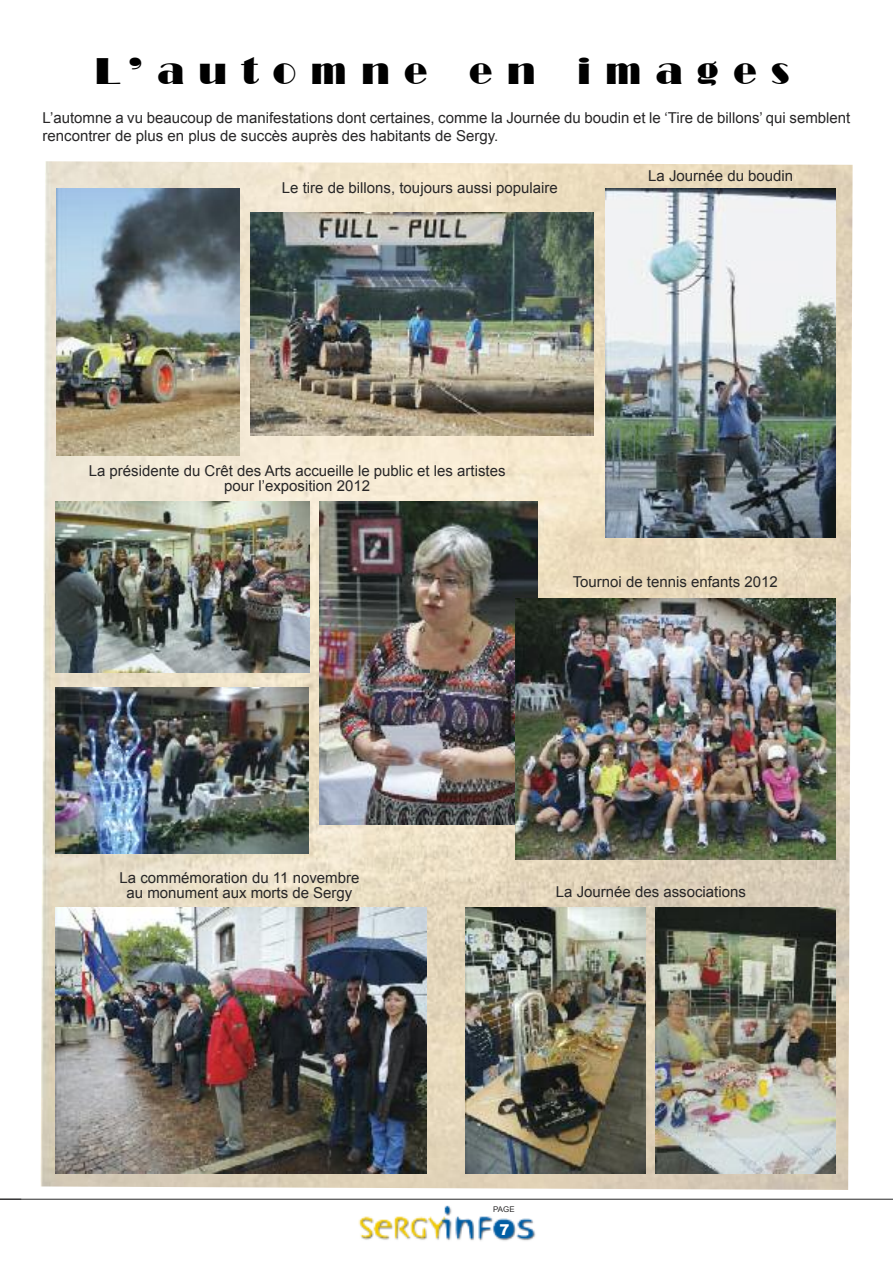
<style>
.page{position:relative;width:893px;height:1263px;background:#fff}
.page>*{position:absolute;margin:0;border:0;box-sizing:border-box;transform-origin:0 0}
.t1{font:36px "Broadway BT";letter-spacing:.4em;color:#000}
.t2{font:15px/15px "Arial";color:#272627;text-align:center}
.t3{font:900 15px "Arial";color:#fff}
.t4{font:7.8px "Arial";color:#272627}
</style>
<div class="page">
<img style="left:41px;top:161px;width:812px;height:1029px">
<img style="left:358px;top:1205px;width:178px;height:36px">
<hr style="left:0;top:1199px;width:893px;height:1px;background:#272627">
<svg style="left:0;top:1199px;width:21px;height:1px"></svg>
<img style="left:55px;top:907px;width:371px;height:267px">
<img style="left:55px;top:502px;width:254px;height:171px">
<img style="left:55px;top:687px;width:253px;height:166px">
<img style="left:251px;top:213px;width:343px;height:223px">
<img style="left:656px;top:907px;width:179px;height:266px">
<img style="left:606px;top:188px;width:229px;height:349px">
<img style="left:466px;top:907px;width:179px;height:266px">
<img style="left:57px;top:188px;width:182px;height:268px">
<img style="left:320px;top:502px;width:218px;height:323px">
<img style="left:515px;top:598px;width:320px;height:261px">
<h1 class="t1" style="left:95px;top:50px;width:697px">L’automne en images</h1>
<p class="t2" style="left:43px;top:109px;width:809px;line-height:18px;text-align:left">L’automne a vu beaucoup de manifestations dont certaines, comme la Journée du boudin et le ‘Tire de billons’ qui semblent rencontrer de plus en plus de succès auprès des habitants de Sergy.</p>
<p class="t2" style="left:282px;top:180px;width:277px">Le tire de billons, toujours aussi populaire</p>
<p class="t2" style="left:648px;top:168px;width:147px">La Journée du boudin</p>
<p class="t2" style="left:89px;top:463px;width:418px">La présidente du Crêt des Arts accueille le public et les artistes pour l’exposition 2012</p>
<p class="t2" style="left:573px;top:574px;width:207px">Tournoi de tennis enfants 2012</p>
<p class="t2" style="left:120px;top:870px;width:241px">La commémoration du 11 novembre au monument aux morts de Sergy</p>
<p class="t2" style="left:556px;top:884px;width:192px">La Journée des associations</p>
<p class="t4" style="left:493px;top:1205px;width:23px">pAGE</p>
<p class="t3" style="left:499px;top:1218px;width:12px">7</p>
</div>
